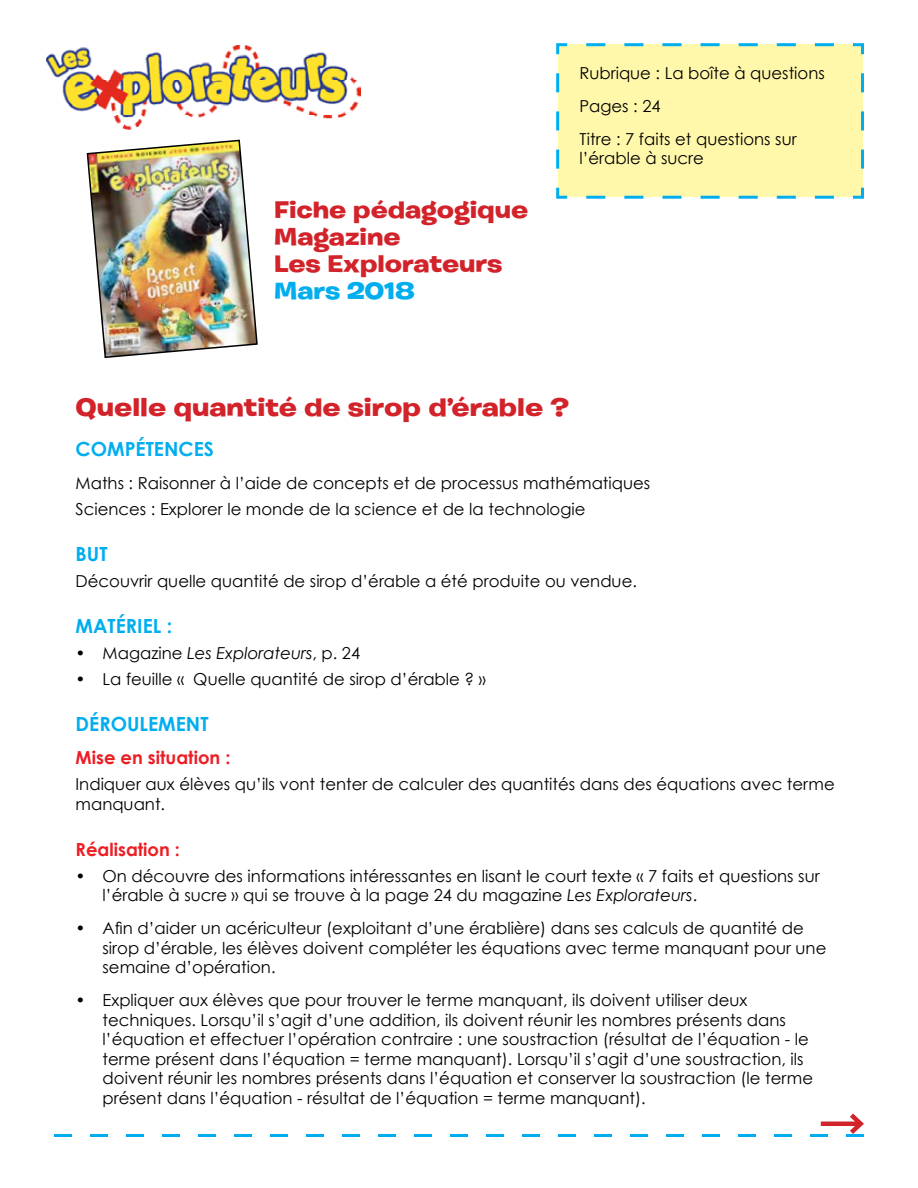
<style>
.page{position:relative;width:918px;height:1188px;background:#fff}
.page>*{position:absolute;margin:0;border:0;box-sizing:border-box;transform-origin:0 0}
.t1{font:700 25.5px "Burbank Big Wide";color:#d2232a}
.t2{font:700 24px/27px "Burbank Big Wide";color:#d2232a}
.t3{font:700 24px "Burbank Big Wide";color:#00aeef}
.t4{font:700 19.5px "Century Gothic";color:#00aeef}
.t5{font:700 18px "Century Gothic";color:#ed1d24}
.t6{font:16.5px/19.5px "Century Gothic";color:#000}
.t7{font:italic 16.5px "Century Gothic";color:#000}
.s1{font-style:normal}
.s2{font-style:italic}
</style>
<div class="page">
<img style="left:46px;top:46px;width:314px;height:83px">
<img style="left:86px;top:139px;width:172px;height:219px">
<div style="left:556px;top:43px;width:308px;height:156px;background:#fff8aa"></div>
<svg style="left:54px;top:1113px;width:810px;height:24px"></svg>
<h2 class="t2" style="left:274px;top:196px;width:256px">Fiche pédagogique<br>Magazine<br>Les Explorateurs</h2>
<h2 class="t3" style="left:274px;top:276px;width:142px">Mars 2018</h2>
<p class="t6" style="left:579px;top:56px;width:247px;line-height:33px">Rubrique : La boîte à questions<br>Pages : 24<br>Titre : 7 faits et questions sur</p>
<p class="t6" style="left:579px;top:148px;width:126px">l’érable à sucre</p>
<h1 class="t1" style="left:76px;top:391px;width:495px">Quelle quantité de sirop d’érable ?</h1>
<p class="t4" style="left:76px;top:437px;width:140px">COMPÉTENCES</p>
<p class="t6" style="left:76px;top:470px;width:576px;line-height:26.2px">Maths : Raisonner à l’aide de concepts et de processus mathématiques<br>Sciences : Explorer le monde de la science et de la technologie</p>
<p class="t4" style="left:76px;top:542px;width:33px">BUT</p>
<p class="t6" style="left:76px;top:571px;width:563px">Découvrir quelle quantité de sirop d’érable a été produite ou vendue.</p>
<p class="t4" style="left:76px;top:614px;width:98px">MATÉRIEL :</p>
<p class="t7" style="left:76px;top:643px;width:286px"><span class="s1">• Magazine</span> Les Explorateurs<span class="s1">, p. 24</span></p>
<p class="t6" style="left:76px;top:669px;width:412px">• La feuille « Quelle quantité de sirop d’érable ? »</p>
<p class="t4" style="left:76px;top:712px;width:134px">DÉROULEMENT</p>
<p class="t5" style="left:76px;top:746px;width:156px">MISE EN SITUATION :</p>
<p class="t6" style="left:76px;top:774px;width:761px">Indiquer aux élèves qu’ils vont tenter de calculer des quantités dans des équations avec terme manquant.</p>
<p class="t5" style="left:76px;top:838px;width:106px">RÉALISATION :</p>
<p class="t6" style="left:103px;top:866px;width:719px;text-indent:-27px">• On découvre des informations intéressantes en lisant le court texte « 7 faits et questions sur l’érable à sucre » qui se trouve à la page 24 du magazine <span class="s2">Les Explorateurs</span>.</p>
<p class="t6" style="left:103px;top:918px;width:725px;text-indent:-27px">• Afin d’aider un acériculteur (exploitant d’une érablière) dans ses calculs de quantité de sirop d’érable, les élèves doivent compléter les équations avec terme manquant pour une semaine d’opération.</p>
<p class="t6" style="left:103px;top:990px;width:712px;text-indent:-27px">• Expliquer aux élèves que pour trouver le terme manquant, ils doivent utiliser deux techniques. Lorsqu’il s’agit d’une addition, ils doivent réunir les nombres présents dans l’équation et effectuer l’opération contraire : une soustraction (résultat de l’équation - le terme présent dans l’équation = terme manquant). Lorsqu’il s’agit d’une soustraction, ils doivent réunir les nombres présents dans l’équation et conserver la soustraction (le terme présent dans l’équation - résultat de l’équation = terme manquant).</p>
</div>
